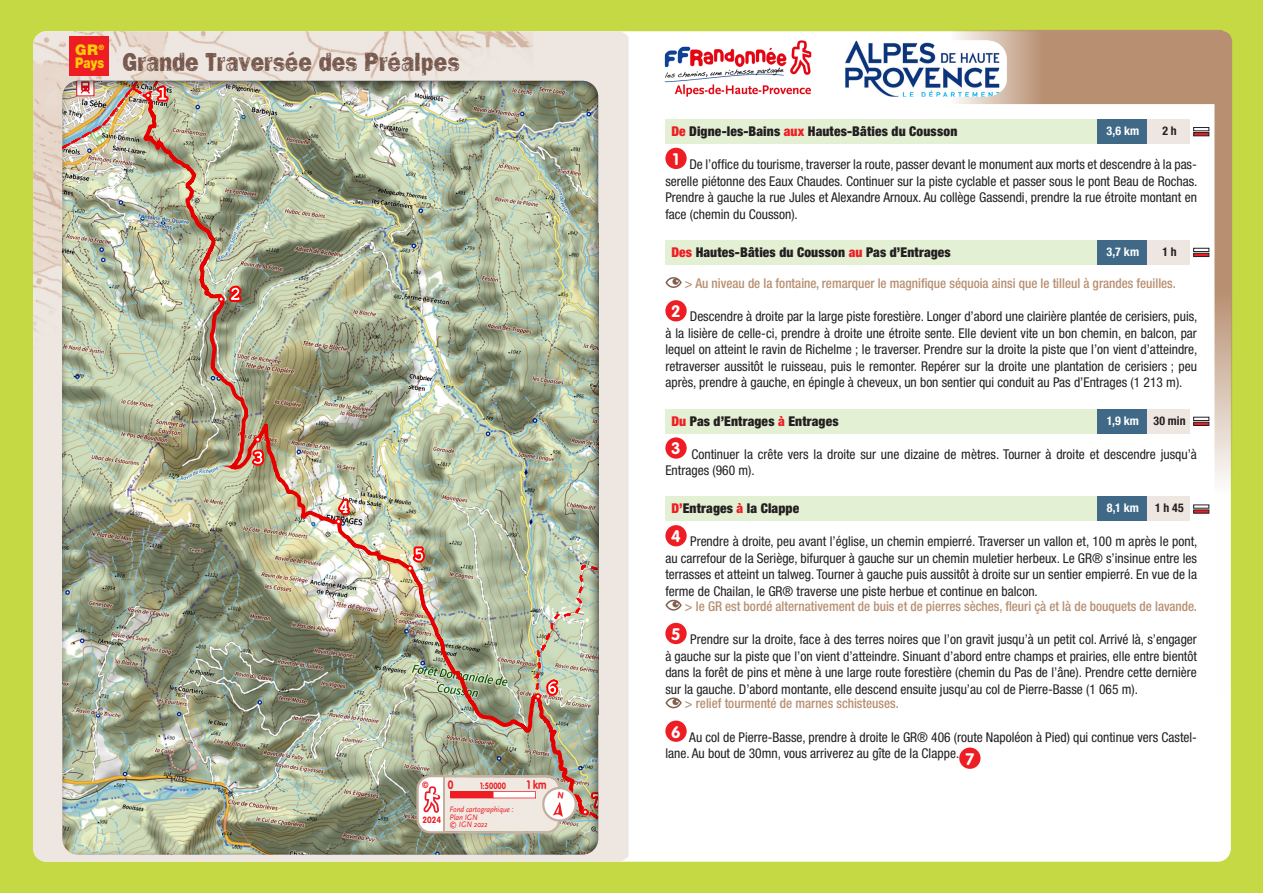
<style>
.page{position:relative;width:1263px;height:893px;background:#fff}
.page>*{position:absolute;margin:0;border:0;box-sizing:border-box;transform-origin:0 0}
.t1{font:27px "Frankie OTF";color:#78594e;scale:.83 1}
.t2{font:900 14.7px/12.9px "Helvetica Neue LT Std";letter-spacing:.01em;color:#feca0a}
.t3{font:condensed 13.5px/16.5px "Helvetica Neue LT Std";color:#231f20;text-align:justify}
.t4{font:500 condensed 13.5px "Helvetica Neue LT Std";color:#b88f71}
.t5{font:900 condensed 13.5px "Helvetica Neue LT Std";letter-spacing:.01em;color:#231f20}
.t6{font:700 condensed 12px "Helvetica Neue LT Std";letter-spacing:.02em;color:#fff}
.t7{font:700 condensed 12px "Helvetica Neue LT Std";color:#231f20}
.t8{font:700 12px "VAG Rounded Std";color:#ee1d23;scale:.82 1}
.t9{font:700 9px "VAG Rounded Std";color:#ee1d23;scale:.82 1}
.t10{font:700 9px "VAG Rounded Std";color:#ee1d23;scale:.9 1}
.t11{font:italic 8.25px/8.2px "Scala Sans";color:#ee1d23;scale:.9 1}
.s1{color:#ee1d23}
.s2{color:#231f20}
.s3{font-family:"VAG Rounded Std";font-weight:700;font-stretch:normal;font-size:16.5px;color:#fff}
</style>
<div class="page">
<div style="left:0;top:0;width:631px;height:893px;background:#c4d944"></div>
<div style="left:631px;top:0;width:632px;height:893px;background:#c4d944"></div>
<div style="left:632px;top:31px;width:599px;height:831px;background:#fff"></div>
<img style="left:33px;top:31px;width:596px;height:831px">
<div style="left:665px;top:119px;width:432px;height:25px;background:#e4f0d4"></div>
<div style="left:665px;top:148px;width:22px;height:21px;background:#ee1d23;border-radius:50%"></div>
<div style="left:665px;top:240px;width:432px;height:25px;background:#e4f0d4"></div>
<svg style="left:665px;top:277px;width:17px;height:11px"></svg>
<div style="left:665px;top:300px;width:22px;height:21px;background:#ee1d23;border-radius:50%"></div>
<div style="left:665px;top:409px;width:432px;height:25px;background:#e4f0d4"></div>
<div style="left:665px;top:437px;width:22px;height:22px;background:#ee1d23;border-radius:50%"></div>
<div style="left:665px;top:496px;width:432px;height:25px;background:#e4f0d4"></div>
<div style="left:665px;top:525px;width:22px;height:21px;background:#ee1d23;border-radius:50%"></div>
<svg style="left:665px;top:600px;width:17px;height:11px"></svg>
<div style="left:665px;top:623px;width:22px;height:21px;background:#ee1d23;border-radius:50%"></div>
<svg style="left:665px;top:697px;width:17px;height:11px"></svg>
<div style="left:665px;top:721px;width:22px;height:21px;background:#ee1d23;border-radius:50%"></div>
<div style="left:959px;top:748px;width:21px;height:21px;background:#ee1d23;border-radius:50%"></div>
<div style="left:62px;top:80px;width:537px;height:775px;background:#231f20;opacity:.75"></div>
<div style="left:69px;top:36px;width:39px;height:39px;background:#ee1d23"></div>
<svg style="left:653px;top:40px;width:170px;height:57px"></svg>
<img style="left:665px;top:40px;width:146px;height:57px">
<svg style="left:838px;top:30px;width:394px;height:667px;background:#f1f0ea"></svg>
<img style="left:845px;top:40px;width:154px;height:57px">
<svg style="left:416px;top:775px;width:182px;height:58px;background:#e2ccc4"></svg>
<p class="t2" style="left:75px;top:43px;width:31px">GR<sup>®<br></sup>Pays</p>
<h1 class="t1" style="left:122px;top:46px;width:408px">Grande Traversée des Préalpes</h1>
<p class="t10" style="left:422px;top:779px;width:9px">©</p>
<p class="t8" style="left:448px;top:777px;width:8px">0</p>
<p class="t9" style="left:480px;top:780px;width:33px">1:50000</p>
<p class="t8" style="left:527px;top:777px;width:25px">1 km</p>
<p class="t10" style="left:422px;top:815px;width:22px">2024</p>
<p class="t11" style="left:450px;top:805px;width:73px">Fond cartographique :<br>Plan IGN</p>
<p class="t11" style="left:450px;top:820px;width:44px">© IGN 2022</p>
<p class="t5" style="left:671px;top:123px;width:287px"><span class="s1">De</span> Digne-les-Bains <span class="s1">aux</span> Hautes-Bâties du Cousson</p>
<p class="t6" style="left:1106px;top:123px;width:34px">3,6 km</p>
<p class="t7" style="left:1162px;top:123px;width:16px">2 h</p>
<p class="t3" style="left:665px;top:156px;width:534px;text-indent:8px"><sup>1</sup> De l’office du tourisme, traverser la route, passer devant le monument aux morts et descendre à la pas&shy;serelle piétonne des Eaux Chaudes. Continuer sur la piste cyclable et passer sous le pont Beau de Rochas.<br>Prendre à gauche la rue Jules et Alexandre Arnoux. Au collège Gassendi, prendre la rue étroite montant en face (chemin du Cousson).</p>
<p class="t5" style="left:671px;top:244px;width:281px"><span class="s1">Des</span> Hautes-Bâties du Cousson <span class="s1">au</span> Pas d’Entrages</p>
<p class="t6" style="left:1106px;top:244px;width:34px">3,7 km</p>
<p class="t7" style="left:1162px;top:244px;width:16px">1 h</p>
<p class="t4" style="left:685px;top:275px;width:493px">&gt; Au niveau de la fontaine, remarquer le magnifique séquoia ainsi que le tilleul à grandes feuilles.</p>
<p class="t3" style="left:665px;top:308px;width:534px;text-indent:6px"><sup>2</sup> Descendre à droite par la large piste forestière. Longer d’abord une clairière plantée de cerisiers, puis, à la lisière de celle-ci, prendre à droite une étroite sente. Elle devient vite un bon chemin, en balcon, par lequel on atteint le ravin de Richelme ; le traverser. Prendre sur la droite la piste que l’on vient d’atteindre, retraverser aussitôt le ruisseau, puis le remonter. Repérer sur la droite une plantation de cerisiers ; peu après, prendre à gauche, en épingle à cheveux, un bon sentier qui conduit au Pas d’Entrages (1 213 m).</p>
<p class="t5" style="left:671px;top:412px;width:169px"><span class="s1">Du</span> Pas d’Entrages <span class="s1">à</span> Entrages</p>
<p class="t6" style="left:1107px;top:413px;width:80px">1,9 km <span class="s2">30 min</span></p>
<p class="t3" style="left:665px;top:446px;width:533px;text-indent:6px"><sup>3</sup> Continuer la crête vers la droite sur une dizaine de mètres. Tourner à droite et descendre jusqu’à<br>Entrages (960 m).</p>
<p class="t5" style="left:671px;top:500px;width:129px"><span class="s1">D’</span>Entrages <span class="s1">à</span> la Clappe</p>
<p class="t6" style="left:1107px;top:501px;width:34px">8,1 km</p>
<p class="t7" style="left:1155px;top:501px;width:30px">1 h 45</p>
<p class="t3" style="left:665px;top:533px;width:533px;text-indent:6px"><sup>4</sup> Prendre à droite, peu avant l’église, un chemin empierré. Traverser un vallon et, 100 m après le pont, au carrefour de la Seriège, bifurquer à gauche sur un chemin muletier herbeux. Le GR® s’insinue entre les terrasses et atteint un talweg. Tourner à gauche puis aussitôt à droite sur un sentier empierré. En vue de la ferme de Chailan, le GR® traverse une piste herbue et continue en balcon.</p>
<p class="t4" style="left:685px;top:598px;width:513px">&gt; le GR est bordé alternativement de buis et de pierres sèches, fleuri çà et là de bouquets de lavande.</p>
<p class="t3" style="left:665px;top:631px;width:533px;text-indent:6px"><sup>5</sup> Prendre sur la droite, face à des terres noires que l’on gravit jusqu’à un petit col. Arrivé là, s’engager à gauche sur la piste que l’on vient d’atteindre. Sinuant d’abord entre champs et prairies, elle entre bientôt dans la forêt de pins et mène à une large route forestière (chemin du Pas de l’âne). Prendre cette dernière sur la gauche. D’abord montante, elle descend ensuite jusqu’au col de Pierre-Basse (1 065 m).</p>
<p class="t4" style="left:685px;top:695px;width:215px">&gt; relief tourmenté de marnes schisteuses.</p>
<p class="t3" style="left:665px;top:729px;width:533px;text-indent:6px"><sup>6</sup> Au col de Pierre-Basse, prendre à droite le GR® 406 (route Napoléon à Pied) qui continue vers Castel&shy;lane. Au bout de 30mn, vous arriverez au gîte de la Clappe. <span class="s3">7</span></p>
</div>
